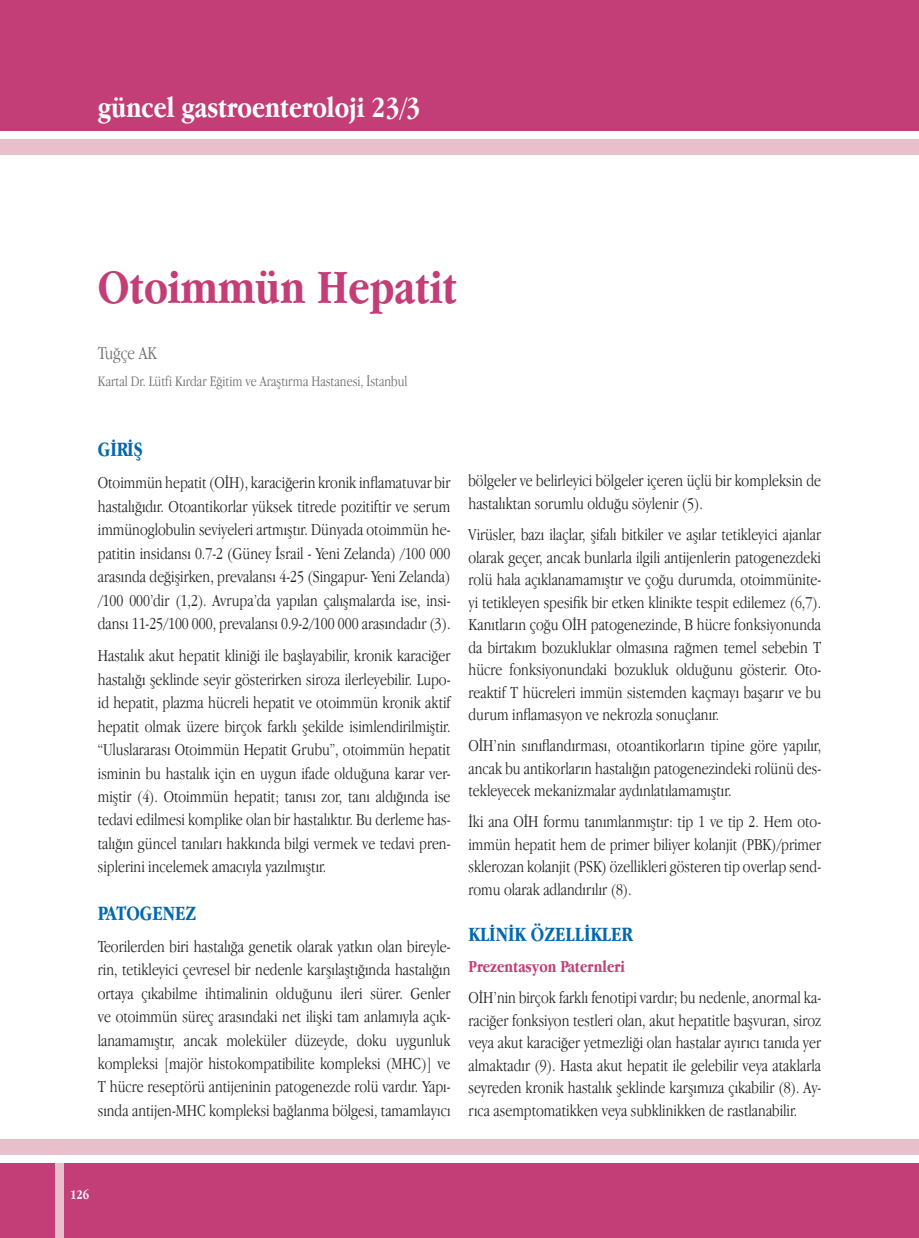
<style>
.page{position:relative;width:919px;height:1238px;background:#fff}
.page>*{position:absolute;margin:0;border:0;box-sizing:border-box;transform-origin:0 0}
.t1{font:700 49.5px "Apple Garamond";color:#c33e76}
.t2{font:700 30px "Apple Garamond";color:#fff}
.t3{font:700 21px "Apple Garamond";color:#0168ae}
.t4{font:300 18.75px "Apple Garamond";color:#6c6d70}
.t5{font:300 17.25px/23.4px "Apple Garamond";color:#231f20;text-align:justify}
.t6{font:700 17.25px "Apple Garamond";color:#c33e76}
.t7{font:300 15px "Apple Garamond";color:#6c6d70}
.t8{font:700 13.5px "Apple Garamond";color:#fff}
</style>
<div class="page">
<div style="left:0;top:1163px;width:918px;height:74px;background:#c33e76"></div>
<div style="left:0;top:0;width:918px;height:131px;background:#c33e76"></div>
<div style="left:55px;top:1163px;width:9px;height:74px;background:#e7c0cb"></div>
<div style="left:0;top:139px;width:918px;height:15px;background:#e7c0cb"></div>
<div style="left:0;top:1139px;width:918px;height:15px;background:#e7c0cb"></div>
<h2 class="t2" style="left:98px;top:90px;width:324px">güncel gastroenteroloji 23/3</h2>
<h1 class="t1" style="left:98px;top:259px;width:360px">Otoimmün Hepatit</h1>
<p class="t4" style="left:98px;top:342px;width:60px">Tuğçe AK</p>
<p class="t7" style="left:98px;top:372px;width:311px">Kartal Dr. Lütfi Kırdar Eğitim ve Araştırma Hastanesi, İstanbul</p>
<p class="t3" style="left:98px;top:438px;width:47px">GİRİŞ</p>
<p class="t5" style="left:98px;top:471px;width:354px">Otoimmün hepatit (OİH), karaciğerin kronik inflamatuvar bir hastalığıdır. Otoantikorlar yüksek titrede pozitiftir ve serum immünoglobulin seviyeleri artmıştır. Dünyada otoimmün he&shy;patitin insidansı 0.7-2 (Güney İsrail - Yeni Zelanda) /100 000 arasında değişirken, prevalansı 4-25 (Singapur- Yeni Zelanda) /100 000’dir (1,2). Avrupa’da yapılan çalışmalarda ise, insi&shy;dansı 11-25/100 000, prevalansı 0.9-2/100 000 arasındadır (3).</p>
<p class="t5" style="left:98px;top:643px;width:354px">Hastalık akut hepatit kliniği ile başlayabilir, kronik karaciğer hastalığı şeklinde seyir gösterirken siroza ilerleyebilir. Lupo&shy;id hepatit, plazma hücreli hepatit ve otoimmün kronik aktif hepatit olmak üzere birçok farklı şekilde isimlendirilmiştir. “Uluslararası Otoimmün Hepatit Grubu”, otoimmün hepatit isminin bu hastalık için en uygun ifade olduğuna karar ver&shy;miştir (4). Otoimmün hepatit; tanısı zor, tanı aldığında ise tedavi edilmesi komplike olan bir hastalıktır. Bu derleme has&shy;talığın güncel tanıları hakkında bilgi vermek ve tedavi pren&shy;siplerini incelemek amacıyla yazılmıştır.</p>
<p class="t3" style="left:98px;top:901px;width:100px">PATOGENEZ</p>
<p class="t5" style="left:98px;top:934px;width:354px">Teorilerden biri hastalığa genetik olarak yatkın olan bireyle&shy;rin, tetikleyici çevresel bir nedenle karşılaştığında hastalığın ortaya çıkabilme ihtimalinin olduğunu ileri sürer. Genler ve otoimmün süreç arasındaki net ilişki tam anlamıyla açık&shy;lanamamıştır, ancak moleküler düzeyde, doku uygunluk kompleksi [majör histokompatibilite kompleksi (MHC)] ve T hücre reseptörü antijeninin patogenezde rolü vardır. Yapı&shy;sında antijen-MHC kompleksi bağlanma bölgesi, tamamlayıcı</p>
<p class="t5" style="left:468px;top:469px;width:354px;line-height:22.5px">bölgeler ve belirleyici bölgeler içeren üçlü bir kompleksin de hastalıktan sorumlu olduğu söylenir (5).</p>
<p class="t5" style="left:468px;top:523px;width:354px;line-height:22.5px">Virüsler, bazı ilaçlar, şifalı bitkiler ve aşılar tetikleyici ajanlar olarak geçer, ancak bunlarla ilgili antijenlerin patogenezdeki rolü hala açıklanamamıştır ve çoğu durumda, otoimmünite&shy;yi tetikleyen spesifik bir etken klinikte tespit edilemez (6,7).<br>Kanıtların çoğu OİH patogenezinde, B hücre fonksiyonunda da birtakım bozukluklar olmasına rağmen temel sebebin T hücre fonksiyonundaki bozukluk olduğunu gösterir. Oto&shy;reaktif T hücreleri immün sistemden kaçmayı başarır ve bu durum inflamasyon ve nekrozla sonuçlanır.</p>
<p class="t5" style="left:468px;top:734px;width:354px;line-height:22.5px">OİH’nin sınıflandırması, otoantikorların tipine göre yapılır, ancak bu antikorların hastalığın patogenezindeki rolünü des&shy;tekleyecek mekanizmalar aydınlatılamamıştır.</p>
<p class="t5" style="left:468px;top:810px;width:354px;line-height:22.5px">İki ana OİH formu tanımlanmıştır: tip 1 ve tip 2. Hem oto&shy;immün hepatit hem de primer biliyer kolanjit (PBK)/primer sklerozan kolanjit (PSK) özellikleri gösteren tip overlap send&shy;romu olarak adlandırılır (8).</p>
<p class="t3" style="left:468px;top:922px;width:166px">KLİNİK ÖZELLİKLER</p>
<p class="t6" style="left:468px;top:957px;width:158px">Prezentasyon Paternleri</p>
<p class="t5" style="left:468px;top:986px;width:354px;line-height:22.5px">OİH’nin birçok farklı fenotipi vardır; bu nedenle, anormal ka&shy;raciğer fonksiyon testleri olan, akut hepatitle başvuran, siroz veya akut karaciğer yetmezliği olan hastalar ayırıcı tanıda yer almaktadır (9). Hasta akut hepatit ile gelebilir veya ataklarla seyreden kronik hastalık şeklinde karşımıza çıkabilir (8). Ay&shy;rıca asemptomatikken veya subklinikken de rastlanabilir.</p>
<p class="t8" style="left:70px;top:1186px;width:21px">126</p>
</div>
